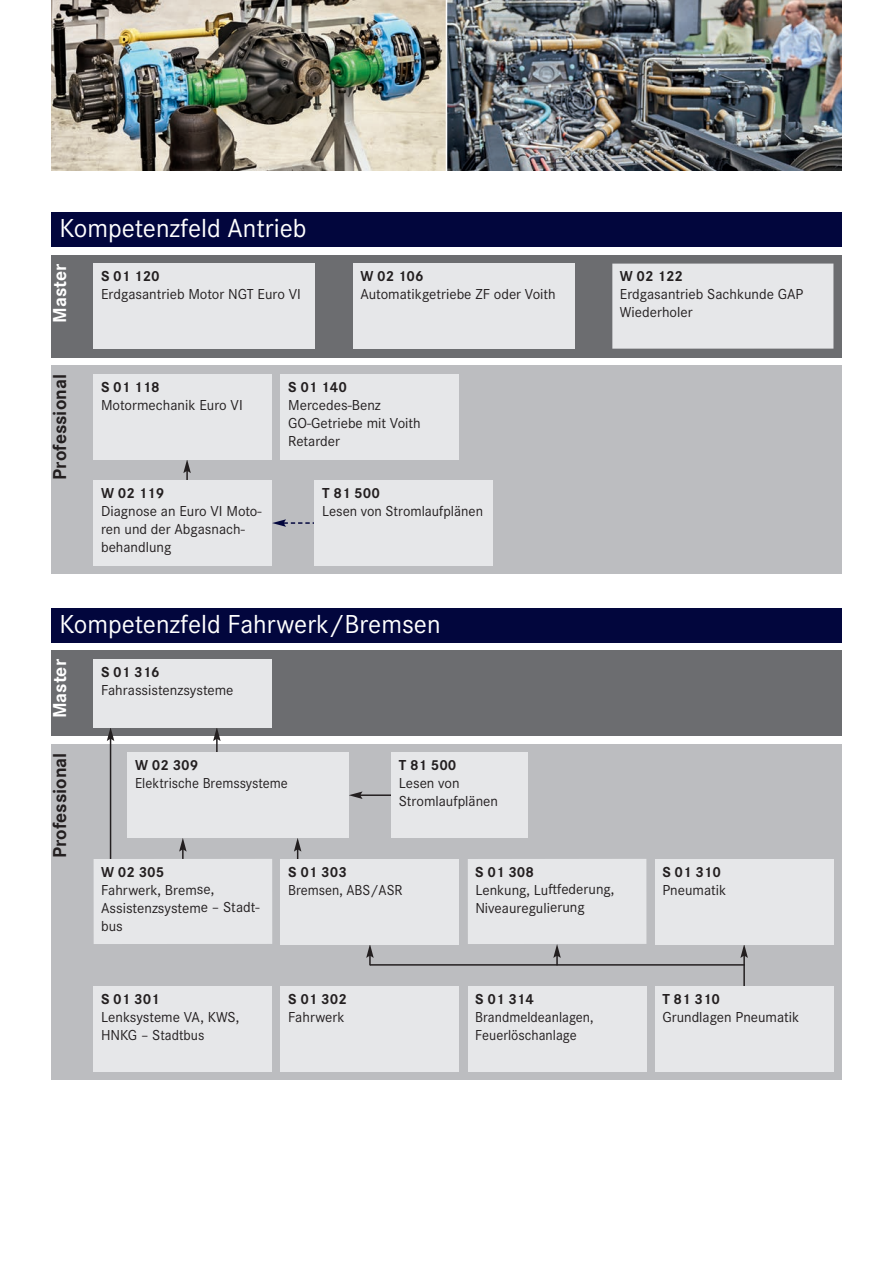
<style>
.page{position:relative;width:893px;height:1263px;background:#fff}
.page>*{position:absolute;margin:0;border:0;box-sizing:border-box;transform-origin:0 0}
.t1{font:27px "Daimler CS Pro";color:#fff}
.t2{font:700 19.5px "Daimler CS Pro";color:#231f20}
.t3{font:700 19.5px "Daimler CS Pro";color:#fff}
.t4{font:15px/18px "Daimler CS Pro";color:#231f20}
.t5{font:700 15px "Daimler CS Pro";color:#231f20}
.t6{font:15px "Daimler CS Pro";color:#231f20;scale:.96 1}
</style>
<div class="page">
<img style="left:51px;top:0;width:395px;height:170px">
<img style="left:447px;top:0;width:395px;height:170px">
<div style="left:51px;top:213px;width:791px;height:34px;background:#02063d"></div>
<div style="left:51px;top:255px;width:791px;height:102px;background:#6c6d70"></div>
<div style="left:51px;top:366px;width:791px;height:208px;background:#bcbdc0"></div>
<div style="left:51px;top:651px;width:791px;height:85px;background:#6c6d70"></div>
<div style="left:51px;top:608px;width:791px;height:34px;background:#02063d"></div>
<div style="left:51px;top:744px;width:791px;height:336px;background:#bcbdc0"></div>
<hr style="left:186px;top:470px;width:2px;height:57px;background:#231f20">
<svg style="left:183px;top:459px;width:8px;height:14px"></svg>
<hr style="left:370px;top:964px;width:375px;height:2px;background:#231f20">
<svg style="left:553px;top:944px;width:8px;height:21px"></svg>
<svg style="left:366px;top:944px;width:8px;height:21px"></svg>
<hr style="left:216px;top:738px;width:2px;height:53px;background:#231f20">
<svg style="left:213px;top:727px;width:8px;height:14px"></svg>
<hr style="left:297px;top:849px;width:1px;height:52px;background:#231f20">
<svg style="left:294px;top:838px;width:7px;height:14px"></svg>
<hr style="left:360px;top:794px;width:74px;height:2px;background:#231f20">
<svg style="left:349px;top:791px;width:14px;height:8px"></svg>
<hr style="left:743px;top:955px;width:2px;height:36px;background:#231f20">
<svg style="left:740px;top:944px;width:8px;height:14px"></svg>
<svg style="left:272px;top:519px;width:43px;height:8px"></svg>
<hr style="left:182px;top:849px;width:2px;height:52px;background:#231f20">
<svg style="left:179px;top:838px;width:8px;height:14px"></svg>
<hr style="left:110px;top:738px;width:1px;height:134px;background:#231f20">
<svg style="left:107px;top:727px;width:7px;height:14px"></svg>
<div style="left:281px;top:374px;width:178px;height:85px;background:#e6e7e9"></div>
<div style="left:94px;top:374px;width:178px;height:85px;background:#e6e7e9"></div>
<div style="left:94px;top:480px;width:178px;height:86px;background:#e6e7e9"></div>
<div style="left:94px;top:986px;width:178px;height:85px;background:#e6e7e9"></div>
<div style="left:281px;top:986px;width:178px;height:85px;background:#e6e7e9"></div>
<div style="left:468px;top:986px;width:178px;height:85px;background:#e6e7e9"></div>
<div style="left:128px;top:753px;width:221px;height:85px;background:#e6e7e9"></div>
<div style="left:281px;top:859px;width:178px;height:85px;background:#e6e7e9"></div>
<div style="left:468px;top:859px;width:178px;height:85px;background:#e6e7e9"></div>
<div style="left:94px;top:659px;width:178px;height:68px;background:#e6e7e9"></div>
<div style="left:655px;top:859px;width:178px;height:85px;background:#e6e7e9"></div>
<div style="left:391px;top:753px;width:136px;height:85px;background:#e6e7e9"></div>
<div style="left:655px;top:986px;width:178px;height:85px;background:#e6e7e9"></div>
<div style="left:315px;top:480px;width:178px;height:86px;background:#e6e7e9"></div>
<div style="left:94px;top:859px;width:178px;height:85px;background:#e6e7e9"></div>
<div style="left:353px;top:264px;width:221px;height:85px;background:#e6e7e9"></div>
<div style="left:612px;top:264px;width:221px;height:85px;background:#e6e7e9"></div>
<div style="left:94px;top:264px;width:221px;height:85px;background:#e6e7e9"></div>
<p class="t1" style="left:60px;top:219px;width:249px">Kompetenzfeld Antrieb</p>
<p class="t3" style="left:53px;top:323px;width:61px;rotate:-90deg">Master</p>
<p class="t5" style="left:101px;top:271px;width:60px">S 01 120</p>
<p class="t4" style="left:101px;top:287px;width:201px">Erdgasantrieb Motor NGT Euro VI</p>
<p class="t5" style="left:360px;top:271px;width:65px">W 02 106</p>
<p class="t4" style="left:360px;top:287px;width:197px">Automatikgetriebe ZF oder Voith</p>
<p class="t2" style="left:53px;top:479px;width:107px;rotate:-90deg">Professional</p>
<p class="t5" style="left:101px;top:382px;width:60px">S 01 118</p>
<p class="t4" style="left:101px;top:397px;width:143px">Motormechanik Euro VI</p>
<p class="t5" style="left:101px;top:488px;width:65px">W 02 119</p>
<p class="t4" style="left:101px;top:504px;width:162px">Diagnose an Euro VI Moto&shy;ren und der Abgasnach&shy;behandlung</p>
<p class="t5" style="left:288px;top:382px;width:60px">S 01 140</p>
<p class="t4" style="left:288px;top:397px;width:134px">Mercedes-Benz<br>GO-Getriebe mit Voith<br>Retarder</p>
<p class="t5" style="left:322px;top:488px;width:59px">T 81 500</p>
<p class="t4" style="left:322px;top:504px;width:162px">Lesen von Stromlaufplänen</p>
<p class="t1" style="left:60px;top:614px;width:383px">Kompetenzfeld Fahrwerk/Bremsen</p>
<p class="t3" style="left:53px;top:718px;width:61px;rotate:-90deg">Master</p>
<p class="t2" style="left:53px;top:858px;width:107px;rotate:-90deg">Professional</p>
<p class="t5" style="left:101px;top:667px;width:60px">S 01 316</p>
<p class="t4" style="left:101px;top:682px;width:134px">Fahrassistenzsysteme</p>
<p class="t5" style="left:135px;top:760px;width:65px">W 02 309</p>
<p class="t6" style="left:135px;top:778px;width:161px">Elektrische Bremssysteme</p>
<p class="t5" style="left:399px;top:760px;width:59px">T 81 500</p>
<p class="t4" style="left:399px;top:776px;width:101px">Lesen von<br>Stromlauf plänen</p>
<p class="t5" style="left:620px;top:271px;width:65px">W 02 122</p>
<p class="t4" style="left:620px;top:287px;width:185px">Erdgasantrieb Sachkunde GAP<br>Wiederholer</p>
<p class="t5" style="left:101px;top:866px;width:65px">W 02 305</p>
<p class="t4" style="left:101px;top:882px;width:115px">Fahrwerk, Bremse,</p>
<p class="t4" style="left:101px;top:900px;width:160px">Assistenzsysteme – Stadt&shy;bus</p>
<p class="t5" style="left:101px;top:994px;width:60px">S 01 301</p>
<p class="t4" style="left:101px;top:1010px;width:140px">Lenksysteme VA, KWS,<br>HNKG – Stadtbus</p>
<p class="t5" style="left:288px;top:866px;width:60px">S 01 303</p>
<p class="t6" style="left:288px;top:884px;width:121px">Bremsen, ABS/ASR</p>
<p class="t5" style="left:288px;top:994px;width:60px">S 01 302</p>
<p class="t4" style="left:288px;top:1010px;width:58px">Fahrwerk</p>
<p class="t5" style="left:475px;top:866px;width:60px">S 01 308</p>
<p class="t4" style="left:475px;top:882px;width:141px">Lenkung, Luftfederung,</p>
<p class="t4" style="left:475px;top:900px;width:111px">Niveauregulierung</p>
<p class="t5" style="left:475px;top:994px;width:60px">S 01 314</p>
<p class="t6" style="left:475px;top:1012px;width:125px">Brandmeldeanlagen,</p>
<p class="t6" style="left:475px;top:1030px;width:107px">Feuerlöschanlage</p>
<p class="t5" style="left:662px;top:866px;width:60px">S 01 310</p>
<p class="t4" style="left:662px;top:882px;width:66px">Pneumatik</p>
<p class="t5" style="left:662px;top:994px;width:59px">T 81 310</p>
<p class="t4" style="left:662px;top:1010px;width:139px">Grundlagen Pneumatik</p>
</div>
